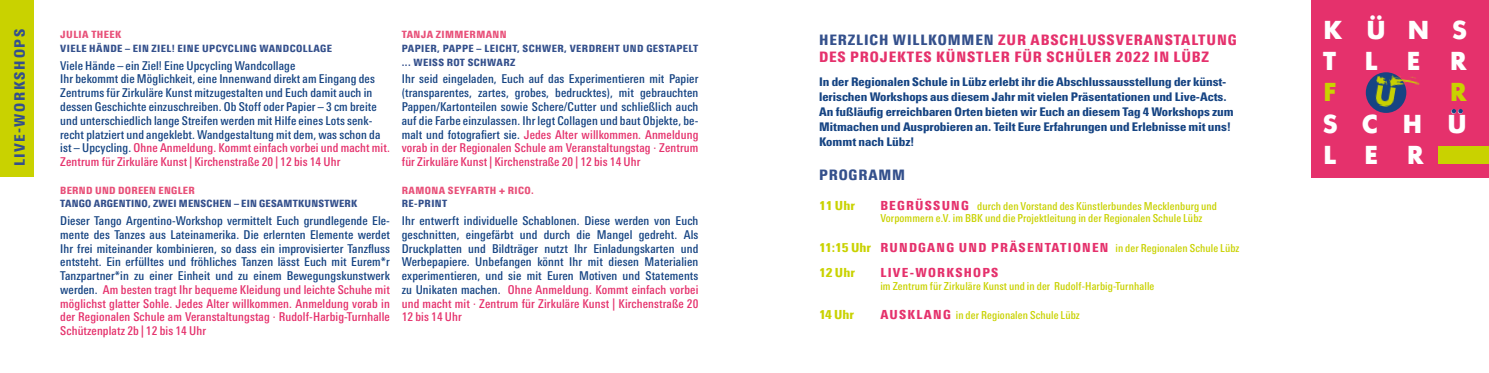
<style>
.page{position:relative;width:1489px;height:373px;background:#fff}
.page>*{position:absolute;margin:0;border:0;box-sizing:border-box;transform-origin:0 0}
.t1{font:700 25.62px/31.1px "Futura BQ";letter-spacing:.995em;color:#fff}
.t2{font:700 25.62px "Futura BQ";color:#c9d200}
.t3{font:900 condensed 14.38px/17.2px "Linotype Univers";letter-spacing:.06em;color:#e5316c}
.t4{font:900 condensed 14.38px "Linotype Univers";letter-spacing:.12em;color:#34508c}
.t5{font:900 condensed 12.5px/25px "Linotype Univers";letter-spacing:.1em;color:#e5316c}
.t6{font:900 condensed 12.5px "Linotype Univers";color:#c9d200}
.t7{font:500 condensed 12.12px/13.8px "Linotype Univers";letter-spacing:.01em;color:#164483;text-align:justify}
.t8{font:900 condensed 11.88px/15px "Linotype Univers";color:#164483}
.t9{font:500 condensed 10.88px/12.5px "Linotype Univers";letter-spacing:.01em;color:#c9d200}
.t10{font:900 condensed 10px/13.8px "Linotype Univers";letter-spacing:.04em;color:#34508c}
.t11{font:900 condensed 10px "Linotype Univers";letter-spacing:.04em;color:#e85079}
.t12{font:900 condensed 10px "Linotype Univers";letter-spacing:.02em;color:#34508c}
.s1{color:#e5316c}
.s2{color:#34508c}
.s3{font-weight:900;font-size:12.5px;color:#e5316c}
.s4{color:#c9d200}
.s5{font-weight:500;font-size:10.88px;color:#c9d200}
</style>
<div class="page">
<div style="left:1311px;top:0;width:177px;height:177px;background:#e5316c"></div>
<svg style="left:1365px;top:72px;width:41px;height:41px"></svg>
<img style="left:1372px;top:84px;width:35px;height:28px">
<img style="left:1375px;top:72px;width:45px;height:21px">
<div style="left:1438px;top:145px;width:50px;height:18px;background:#c9d200"></div>
<svg style="left:1451px;top:109px;width:11px;height:4px"></svg>
<div style="left:0;top:0;width:34px;height:176px;background:#c9d200"></div>
<p class="t4" style="left:11px;top:166px;width:138px;rotate:-90deg">LIVE-WORKSHOPS</p>
<p class="t11" style="left:60px;top:28px;width:63px">JULIA THEEK</p>
<p class="t10" style="left:60px;top:41px;width:273px">VIELE HÄNDE – EIN ZIEL! EINE UPCYCLING WANDCOLLAGE</p>
<p class="t7" style="left:60px;top:58px;width:331px;text-align:left">Viele Hände – ein Ziel! Eine Upcycling Wandcollage<br>Ihr bekommt die Möglichkeit, eine Innenwand direkt am Eingang des Zentrums für Zirkuläre Kunst mitzugestalten und Euch damit auch in dessen Geschichte einzuschreiben. Ob Stoff oder Papier – 3 cm breite und unterschiedlich lange Streifen werden mit Hilfe eines Lots senk&shy;recht platziert und angeklebt. Wandgestaltung mit dem, was schon da ist – Upcycling. <span class="s1">Ohne Anmeldung. Kommt einfach vorbei und macht mit.<br>Zentrum für Zirkuläre Kunst | Kirchenstraße 20 | 12 bis 14 Uhr</span></p>
<p class="t11" style="left:60px;top:183px;width:136px">BERND UND DOREEN ENGLER</p>
<p class="t12" style="left:60px;top:197px;width:298px">TANGO ARGENTINO, ZWEI MENSCHEN – EIN GESAMTKUNSTWERK</p>
<p class="t7" style="left:60px;top:213px;width:331px">Dieser Tango Argentino-Workshop vermittelt Euch grundlegende Ele&shy;mente des Tanzes aus Lateinamerika. Die erlernten Elemente werdet Ihr frei miteinander kombinieren, so dass ein improvisierter Tanzfluss entsteht. Ein erfülltes und fröhliches Tanzen lässt Euch mit Eurem*r Tanzpartner*in zu einer Einheit und zu einem Bewegungskunstwerk werden. <span class="s1">Am besten tragt Ihr bequeme Kleidung und leichte Schuhe mit möglichst glatter Sohle. Jedes Alter willkommen. Anmeldung vorab in der Regionalen Schule am Veranstaltungstag · Rudolf-Harbig-Turnhalle Schützenplatz 2b | 12 bis 14 Uhr</span></p>
<p class="t11" style="left:402px;top:28px;width:106px">TANJA ZIMMERMANN</p>
<p class="t10" style="left:402px;top:41px;width:298px">PAPIER, PAPPE – LEICHT, SCHWER, VERDREHT UND GESTAPELT ... WEISS ROT SCHWARZ</p>
<p class="t7" style="left:402px;top:72px;width:298px">Ihr seid eingeladen, Euch auf das Experimentieren mit Papier (transparentes, zartes, grobes, bedrucktes), mit gebrauchten Pappen/Kartonteilen sowie Schere/Cutter und schließlich auch auf die Farbe einzulassen. Ihr legt Collagen und baut Objekte, be&shy;malt und fotografiert sie. <span class="s1">Jedes Alter willkommen. Anmeldung vorab in der Regionalen Schule am Veranstaltungstag · Zentrum für Zirkuläre Kunst | Kirchenstraße 20 | 12 bis 14 Uhr</span></p>
<p class="t11" style="left:402px;top:183px;width:134px">RAMONA SEYFARTH + RICO.</p>
<p class="t10" style="left:402px;top:196px;width:24px">RE-PRINT</p>
<p class="t7" style="left:402px;top:213px;width:298px">Ihr entwerft individuelle Schablonen. Diese werden von Euch geschnitten, eingefärbt und durch die Mangel gedreht. Als Druckplatten und Bildträger nutzt Ihr Einladungskarten und Werbepapiere. Unbefangen könnt Ihr mit diesen Materialien experimentieren, und sie mit Euren Motiven und Statements zu Unikaten machen. <span class="s1">Ohne Anmeldung. Kommt einfach vorbei und macht mit · Zentrum für Zirkuläre Kunst | Kirchenstraße 20<br>12 bis 14 Uhr</span></p>
<p class="t3" style="left:819px;top:31px;width:419px"><span class="s2">HERZLICH WILLKOMMEN</span> ZUR ABSCHLUSSVERANSTALTUNG<br>DES PROJEKTES KÜNSTLER FÜR SCHÜLER 2022 IN LÜBZ</p>
<p class="t8" style="left:819px;top:74px;width:416px">IN DER REGIONALEN SCHULE IN LÜBZ ERLEBT IHR DIE ABSCHLUSSAUSSTELLUNG DER KÜNST-LERISCHEN WORKSHOPS AUS DIESEM JAHR MIT VIELEN PRÄSENTATIONEN UND LIVE-ACTS.<br>AN FUßLÄUFIG ERREICHBAREN ORTEN BIETEN WIR EUCH AN DIESEM TAG 4 WORKSHOPS ZUM MITMACHEN UND AUSPROBIEREN AN. TEILT EURE ERFAHRUNGEN UND ERLEBNISSE MIT UNS!<br>KOMMT NACH LÜBZ!</p>
<p class="t4" style="left:819px;top:165px;width:11px">PROGR</p>
<p class="t4" style="left:868px;top:165px;width:24px">AMM</p>
<p class="t6" style="left:819px;top:197px;width:37px">11 UHR</p>
<p class="t9" style="left:880px;top:199px;width:338px"><span class="s3">B EGRÜSS UNG</span> durch den Vorstand des Künstlerbundes Mecklenburg und<br>Vorpommern e.V. im BBK und die Projektleitung in der Regionalen Schule Lübz</p>
<p class="t5" style="left:819px;top:235px;width:422px"><span class="s4">11:15 UHR</span> R UNDGA NG UND P RÄSENTATIONEN <span class="s5">in der Regionalen Schule Lübz<br></span><span class="s4">12 UHR</span></p>
<p class="t5" style="left:880px;top:260px;width:119px">LIVE-WORKSHOPS</p>
<p class="t9" style="left:880px;top:279px;width:275px">im Zentrum für Zirkuläre Kunst und in der Rudolf-Harbig-Turnhalle</p>
<p class="t6" style="left:819px;top:306px;width:36px">14 UHR</p>
<p class="t9" style="left:880px;top:308px;width:201px"><span class="s3">AUSKLA NG</span> in der Regionalen Schule Lübz</p>
<h1 class="t1" style="left:1323px;top:14px;width:143px">K ÜNS<br>T L</h1>
<h1 class="t1" style="left:1406px;top:45px;width:62px">E R</h1>
<h1 class="t2" style="left:1323px;top:76px;width:14px">F</h1>
<h1 class="t2" style="left:1449px;top:76px;width:18px">R</h1>
<h1 class="t1" style="left:1323px;top:108px;width:145px">SCHÜ<br>L</h1>
<h1 class="t1" style="left:1364px;top:139px;width:61px">E R</h1>
</div>
